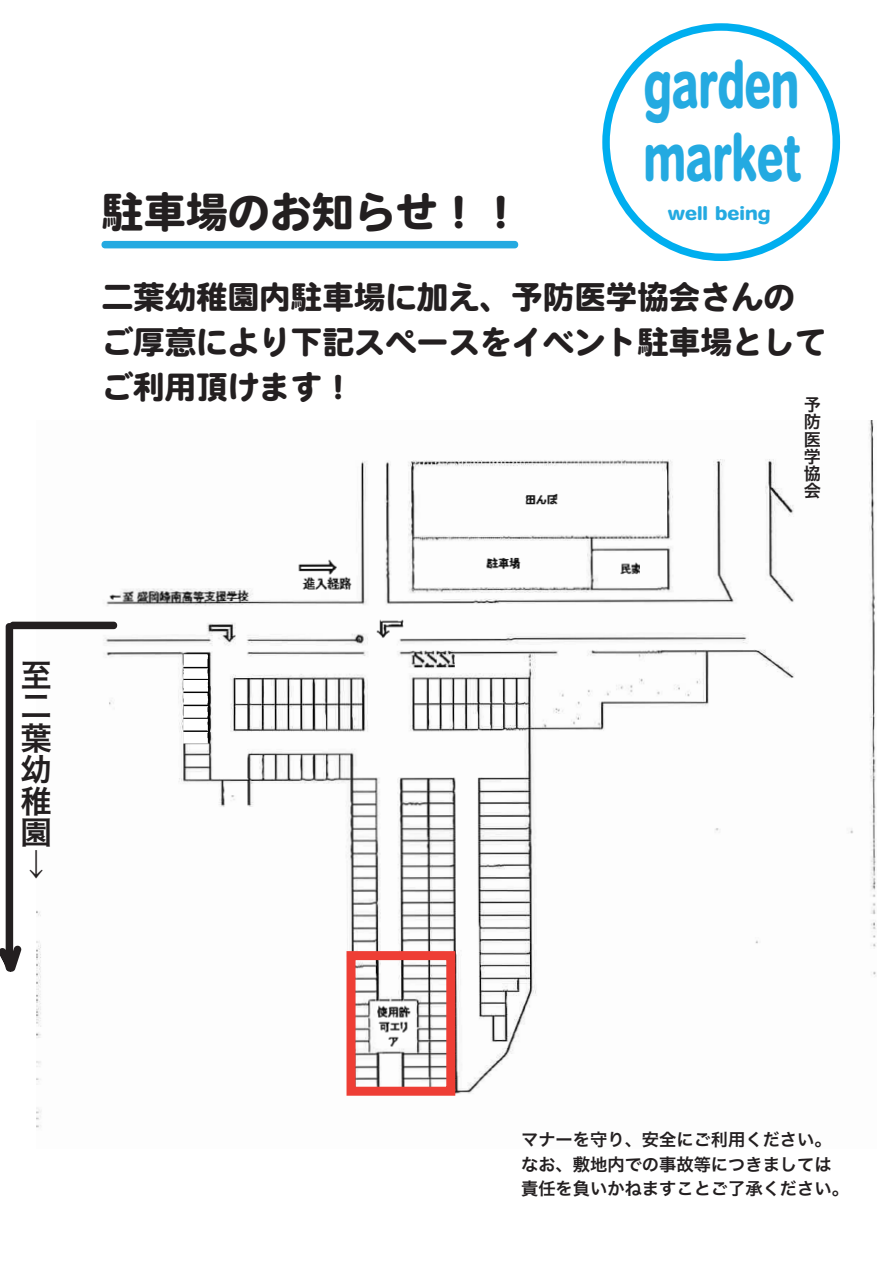
<style>
.page{position:relative;width:893px;height:1263px;background:#fff}
.page>*{position:absolute;margin:0;border:0;box-sizing:border-box;transform-origin:0 0}
.t1{font:62.85px/73.2px "Heisei Maru Go Std W8";color:#24aae1;scale:.63 1}
.t2{font:42px "Heisei Maru Go Std W8";color:#231f20}
.t3{font:31.5px/45px "Heisei Maru Go Std W8";color:#231f20}
.t4{font:31.5px/31.5px "Hira Kaku Pro W6";color:#231f20;text-align:justify}
.t5{font:18px "Heisei Maru Go Std W8";color:#24aae1}
.t6{font:17.25px/24.6px "Hira Kaku Pro W6";color:#231f20}
.t7{font:17.1px/17.1px "Hira Kaku Pro W6";color:#231f20;text-align:justify}
</style>
<div class="page">
<img style="left:37px;top:421px;width:839px;height:707px">
<img style="left:107px;top:492px;width:534px;height:558px">
<img style="left:182px;top:652px;width:26px;height:92px">
<div style="left:602px;top:23px;width:238px;height:238px;border:8px solid #00aeef;border-radius:50%"></div>
<div style="left:346px;top:951px;width:109px;height:145px;border:9px solid #ee3e35"></div>
<svg style="left:0;top:622px;width:118px;height:351px"></svg>
<div style="left:101px;top:241px;width:418px;height:7px;background:#24aae1"></div>
<h2 class="t2" style="left:102px;top:189px;width:422px">駐車場のお知らせ！！</h2>
<h1 class="t1" style="left:644px;top:50px;width:251px">garden market</h1>
<p class="t5" style="left:668px;top:203px;width:104px">well being</p>
<h3 class="t3" style="left:102px;top:276px;width:726px">二葉幼稚園内駐車場に加え、予防医学協会さんのご厚意により下記スペースをイベント駐車場としてご利用頂けます！</h3>
<p class="t7" style="left:804px;top:396px;width:18px">予防医学協会</p>
<h3 class="t4" style="left:21px;top:658px;width:32px">至二葉幼稚園↓</h3>
<p class="t6" style="left:521px;top:1126px;width:329px">マナーを守り、安全にご利用ください。なお、敷地内での事故等につきましては責任を負いかねますことご了承ください。</p>
</div>
